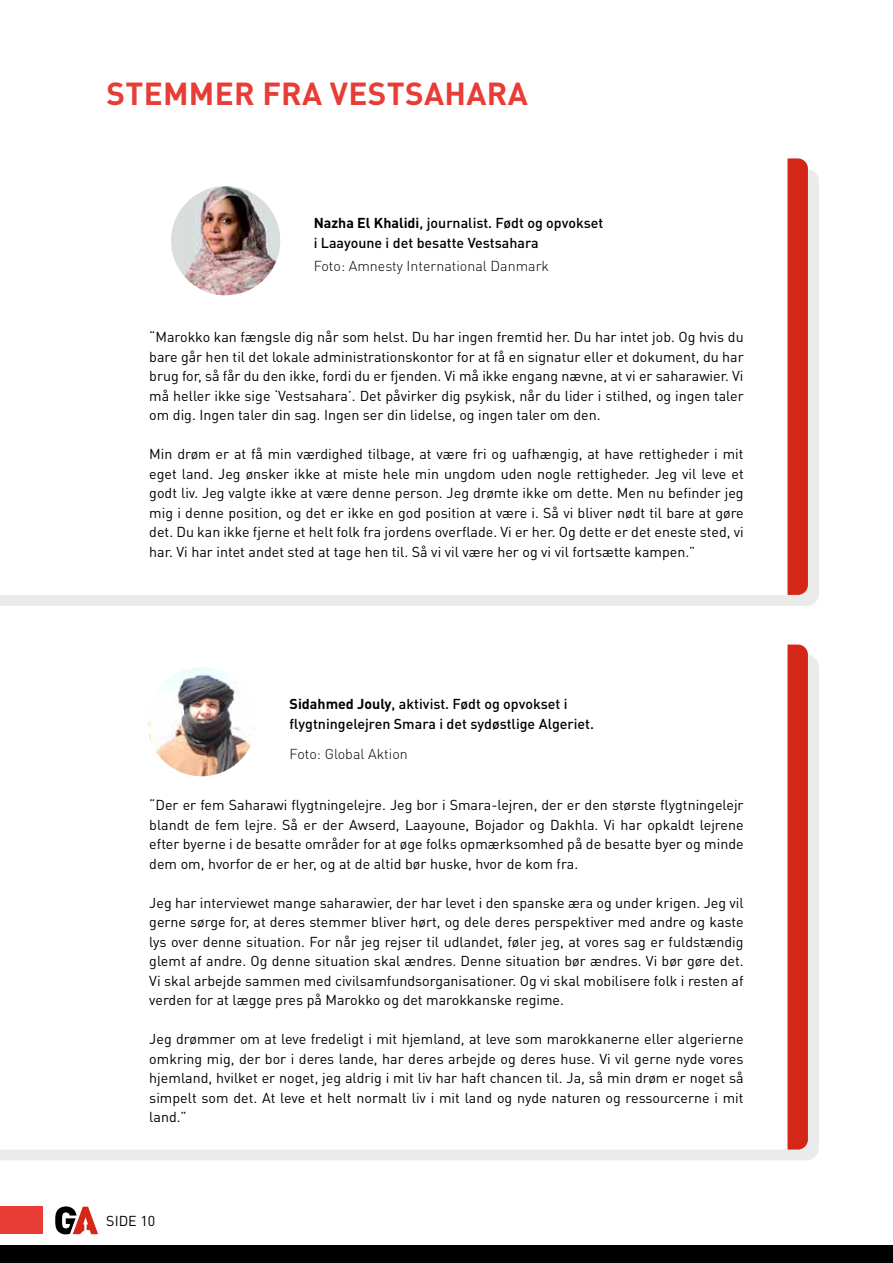
<style>
.page{position:relative;width:893px;height:1263px;background:#fff}
.page>*{position:absolute;margin:0;border:0;box-sizing:border-box;transform-origin:0 0}
.t1{font:700 31.5px "DIN Pro";letter-spacing:.01em;color:#e83c37}
.t2{font:14.25px/19.5px "DIN Pro";color:#000;text-align:justify}
.t3{font:500 14.25px/19.5px "DIN Pro";color:#000}
.t4{font:300 14.25px "DIN Pro";color:#000}
.s1{font-weight:700}
</style>
<div class="page">
<svg style="left:55px;top:1206px;width:43px;height:28px"></svg>
<div style="left:0;top:1245px;width:893px;height:18px;background:#000"></div>
<div style="left:0;top:1206px;width:43px;height:28px;background:#e83c37"></div>
<div style="left:0;top:169px;width:818px;height:436px;background:#ebebeb"></div>
<div style="left:0;top:169px;width:787px;height:426px;background:#fff"></div>
<div style="left:0;top:655px;width:818px;height:505px;background:#ebebeb"></div>
<div style="left:0;top:655px;width:787px;height:494px;background:#fff"></div>
<svg style="left:787px;top:158px;width:21px;height:437px;background:#d62e1e"></svg>
<svg style="left:787px;top:644px;width:21px;height:505px;background:#d62e1e"></svg>
<img style="left:171px;top:186px;width:109px;height:109px;border-radius:55px">
<img style="left:147px;top:667px;width:109px;height:109px;border-radius:55px">
<h1 class="t1" style="left:106px;top:72px;width:423px">STEMMER FRA VESTSAHARA</h1>
<p class="t3" style="left:314px;top:213px;width:291px"><span class="s1">Nazha El Khalidi</span>, journalist. Født og opvokset i Laayoune i det besatte Vestsahara</p>
<p class="t4" style="left:314px;top:256px;width:237px">Foto: Amnesty International Danmark</p>
<p class="t2" style="left:149px;top:327px;width:596px">“Marokko kan fængsle dig når som helst. Du har ingen fremtid her. Du har intet job. Og hvis du bare går hen til det lokale administrationskontor for at få en signatur eller et dokument, du har brug for, så får du den ikke, fordi du er fjenden. Vi må ikke engang nævne, at vi er saharawier. Vi må heller ikke sige ‘Vestsahara’. Det påvirker dig psykisk, når du lider i stilhed, og ingen taler om dig. Ingen taler din sag. Ingen ser din lidelse, og ingen taler om den.</p>
<p class="t2" style="left:149px;top:444px;width:596px">Min drøm er at få min værdighed tilbage, at være fri og uafhængig, at have rettigheder i mit eget land. Jeg ønsker ikke at miste hele min ungdom uden nogle rettigheder. Jeg vil leve et godt liv. Jeg valgte ikke at være denne person. Jeg drømte ikke om dette. Men nu befinder jeg mig i denne position, og det er ikke en god position at være i. Så vi bliver nødt til bare at gøre det. Du kan ikke fjerne et helt folk fra jordens overflade. Vi er her. Og dette er det eneste sted, vi har. Vi har intet andet sted at tage hen til. Så vi vil være her og vi vil fortsætte kampen.”</p>
<p class="t3" style="left:290px;top:694px;width:306px"><span class="s1">Sidahmed Jouly</span>, aktivist. Født og opvokset i flygtningelejren Smara i det sydøstlige Algeriet.</p>
<p class="t4" style="left:290px;top:744px;width:120px">Foto: Global Aktion</p>
<p class="t2" style="left:149px;top:795px;width:596px">“Der er fem Saharawi flygtningelejre. Jeg bor i Smara-lejren, der er den største flygtningelejr blandt de fem lejre. Så er der Awserd, Laayoune, Bojador og Dakhla. Vi har opkaldt lejrene efter byerne i de besatte områder for at øge folks opmærksomhed på de besatte byer og minde dem om, hvorfor de er her, og at de altid bør huske, hvor de kom fra.</p>
<p class="t2" style="left:149px;top:892px;width:596px">Jeg har interviewet mange saharawier, der har levet i den spanske æra og under krigen. Jeg vil gerne sørge for, at deres stemmer bliver hørt, og dele deres perspektiver med andre og kaste lys over denne situation. For når jeg rejser til udlandet, føler jeg, at vores sag er fuldstændig glemt af andre. Og denne situation skal ændres. Denne situation bør ændres. Vi bør gøre det.<br>Vi skal arbejde sammen med civilsamfundsorganisationer. Og vi skal mobilisere folk i resten af verden for at lægge pres på Marokko og det marokkanske regime.</p>
<p class="t2" style="left:149px;top:1028px;width:596px">Jeg drømmer om at leve fredeligt i mit hjemland, at leve som marokkanerne eller algerierne omkring mig, der bor i deres lande, har deres arbejde og deres huse. Vi vil gerne nyde vores hjemland, hvilket er noget, jeg aldrig i mit liv har haft chancen til. Ja, så min drøm er noget så simpelt som det. At leve et helt normalt liv i mit land og nyde naturen og ressourcerne i mit land.”</p>
<p class="t2" style="left:106px;top:1210px;width:50px">SIDE 10</p>
</div>
